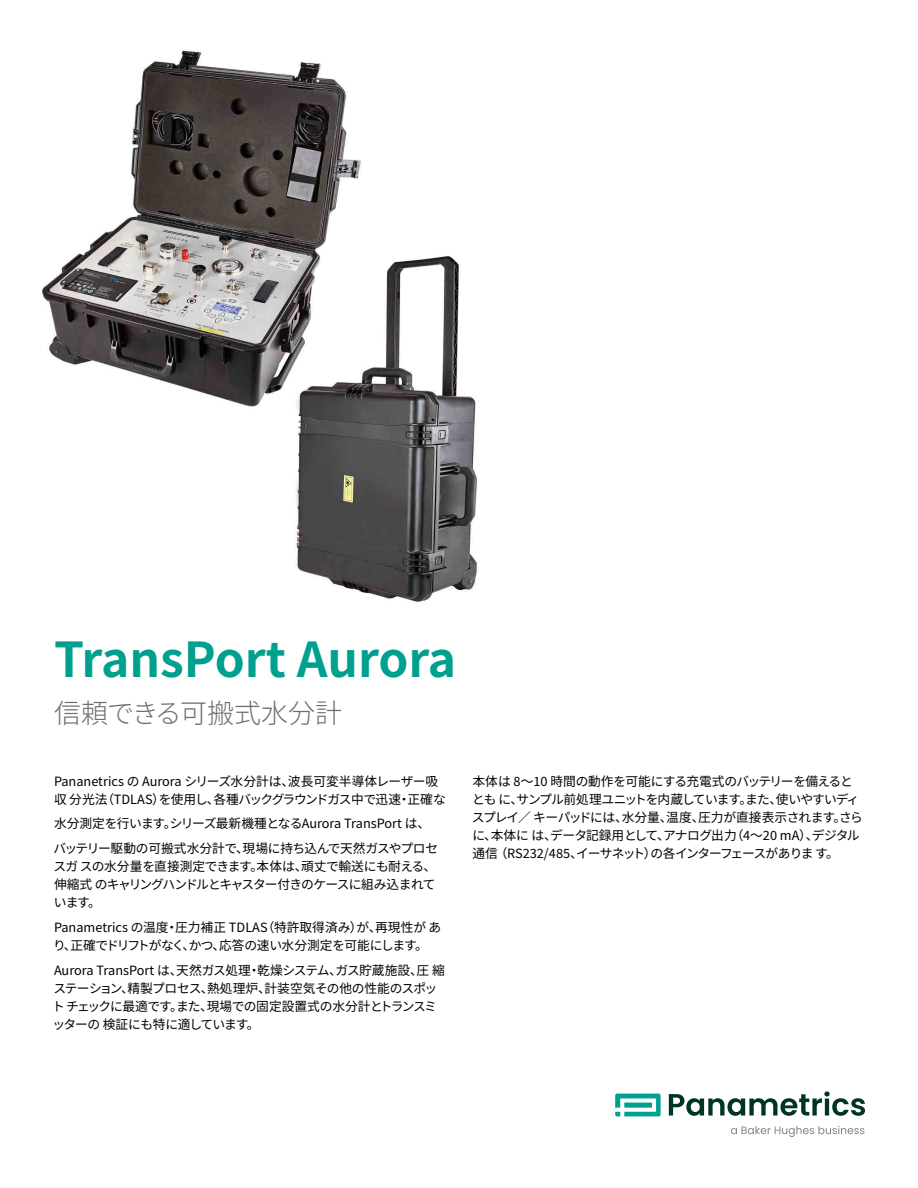
<style>
.page{position:relative;width:918px;height:1188px;background:#fff}
.page>*{position:absolute;margin:0;border:0;box-sizing:border-box;transform-origin:0 0}
.t1{font:700 48px "Noto Sans JP";color:#00a08e}
.t2{font:300 27px "Noto Sans JP";color:#6d6e71}
.t3{font:12.75px/18px "Noto Sans JP";letter-spacing:-.03em;color:#000}
.t4{font:12.75px/18px "Noto Sans JP";letter-spacing:-.055em;color:#000}
.t5{font:12.75px/18px "Noto Sans JP";color:#000}
</style>
<div class="page">
<img style="left:295px;top:256px;width:183px;height:347px">
<img style="left:42px;top:50px;width:322px;height:388px">
<svg style="left:615px;top:1094px;width:46px;height:22px"></svg>
<svg style="left:669px;top:1091px;width:196px;height:25px"></svg>
<svg style="left:731px;top:1126px;width:134px;height:11px"></svg>
<h1 class="t1" style="left:54px;top:633px;width:404px">TransPort Aurora</h1>
<h2 class="t2" style="left:54px;top:698px;width:290px">信頼できる可搬式水分計</h2>
<p class="t5" style="left:54px;top:772px;width:393px">Pananetrics の Aurora シリーズ水分計は、波長可変半導体レーザー吸収 分光法（TDLAS）を使用し、各種バックグラウンドガス中で迅速・正確な</p>
<p class="t3" style="left:54px;top:812px;width:386px;line-height:24.8px">水分測定を行います。シリーズ最新機種となるAurora TransPort は、バッテリー駆動の可搬式水分計で、現場に持ち込んで天然ガスやプロセ</p>
<p class="t3" style="left:53px;top:858px;width:384px;text-align:justify">スガ スの水分量を直接測定できます。本体は、頑丈で輸送にも耐える、伸縮式 のキャリングハンドルとキャスター付きのケースに組み込まれています。</p>
<p class="t5" style="left:53px;top:918px;width:390px">Panametrics の温度・圧力補正 TDLAS（特許取得済み）が、再現性が あり、正確でドリフトがなく、かつ、応答の速い水分測定を可能にします。</p>
<p class="t3" style="left:52px;top:961px;width:394px">Aurora TransPort は、天然ガス処理・乾燥システム、ガス貯蔵施設、圧 縮ステーション、精製プロセス、熱処理炉、計装空気その他の性能のスポット チェックに最適です。また、現場での固定設置式の水分計とトランスミッターの 検証にも特に適しています。</p>
<p class="t4" style="left:472px;top:772px;width:392px">本体は 8～10 時間の動作を可能にする充電式のバッテリーを備えるととも に、サンプル前処理ユニットを内蔵しています。また、使いやすいディスプレイ／ キーパッドには、水分量、温度、圧力が直接表示されます。さらに、本体に は、データ記録用として、アナログ出力（4～20 mA）、デジタル通信 （RS232/485、イーサネット）の各インターフェースがありま す。</p>
</div>
